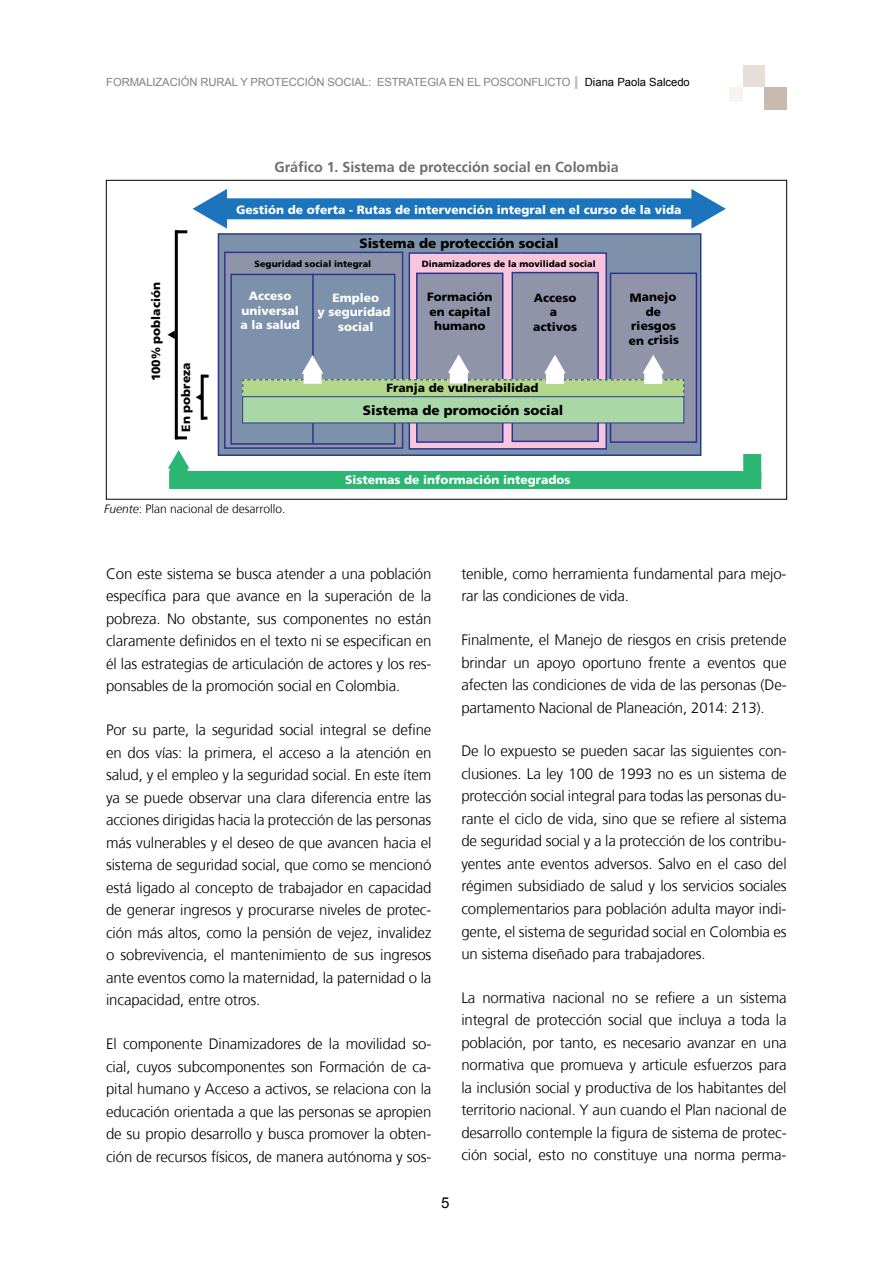
<style>
.page{position:relative;width:893px;height:1263px;background:#fff}
.page>*{position:absolute;margin:0;border:0;box-sizing:border-box;transform-origin:0 0}
.t1{font:300 15px/22.5px "Frutiger";letter-spacing:-.01em;color:#000;text-align:justify}
.t2{font:15px "Arial";color:#000}
.t3{font:700 14.25px "Frutiger";color:#6d6e71}
.t4{font:900 13.5px "Frutiger";color:#000}
.t5{font:900 12px/14.4px "Frutiger";color:#fff;text-align:center}
.t6{font:900 12px/14.4px "Frutiger";color:#000;text-align:center}
.t7{font:300 12px "Frutiger";color:#000}
.t8{font:11.25px "Arial";letter-spacing:-.01em;color:#808285}
.t9{font:900 9px "Frutiger";color:#000}
.s1{font-weight:700;font-size:13.5px;color:#bcbec0}
.s2{color:#000}
.s3{font-style:italic}
</style>
<div class="page">
<div style="left:743px;top:66px;width:21px;height:21px;background:#e7ded8"></div>
<div style="left:729px;top:87px;width:14px;height:14px;background:#f6f3f0"></div>
<div style="left:764px;top:87px;width:23px;height:22px;background:#c9bab0"></div>
<div style="left:221px;top:198px;width:476px;height:21px;background:#1c75bc"></div>
<svg style="left:193px;top:189px;width:34px;height:40px"></svg>
<svg style="left:691px;top:189px;width:35px;height:40px"></svg>
<div style="left:218px;top:234px;width:483px;height:221px;background:#7d92aa"></div>
<div style="left:218px;top:233px;width:483px;height:223px;border:2px solid #2b3990"></div>
<div style="left:225px;top:252px;width:178px;height:196px;background:#9094a9"></div>
<div style="left:224px;top:252px;width:179px;height:197px;border:2px solid #2b3990"></div>
<div style="left:409px;top:253px;width:197px;height:196px;background:#f9c5dc"></div>
<div style="left:409px;top:252px;width:198px;height:198px;border:2px solid #2b3990"></div>
<div style="left:231px;top:274px;width:164px;height:170px;background:#7d92aa"></div>
<div style="left:230px;top:274px;width:165px;height:171px;border:2px solid #2b3990"></div>
<div style="left:417px;top:273px;width:86px;height:169px;background:#9094a9"></div>
<div style="left:416px;top:273px;width:87px;height:170px;border:2px solid #2e3092"></div>
<div style="left:512px;top:273px;width:86px;height:168px;background:#9094a9"></div>
<div style="left:511px;top:272px;width:88px;height:170px;border:2px solid #2e3092"></div>
<hr style="left:312px;top:274px;width:2px;height:169px;background:#2b3990">
<div style="left:610px;top:273px;width:86px;height:169px;background:#9094a9"></div>
<div style="left:610px;top:273px;width:87px;height:170px;border:2px solid #2e3092"></div>
<div style="left:243px;top:397px;width:441px;height:26px;background:#a9d7a8"></div>
<div style="left:169px;top:471px;width:592px;height:18px;background:#2bb673"></div>
<div style="left:743px;top:454px;width:18px;height:27px;background:#2bb673"></div>
<div style="left:170px;top:465px;width:18px;height:10px;background:#2bb673"></div>
<svg style="left:168px;top:450px;width:21px;height:19px"></svg>
<hr style="left:175px;top:230px;width:3px;height:209px;background:#000">
<svg style="left:175px;top:230px;width:12px;height:3px"></svg>
<svg style="left:177px;top:436px;width:10px;height:3px"></svg>
<svg style="left:167px;top:330px;width:8px;height:9px"></svg>
<hr style="left:201px;top:375px;width:3px;height:45px;background:#000">
<svg style="left:196px;top:393px;width:5px;height:8px"></svg>
<svg style="left:203px;top:375px;width:6px;height:3px"></svg>
<svg style="left:201px;top:417px;width:6px;height:3px"></svg>
<svg style="left:242px;top:354px;width:443px;height:44px"></svg>
<p class="t8" style="left:106px;top:75px;width:585px">FORMALIZACIÓN RURAL Y PROTECCIÓN SOCIAL: ESTRATEGIA EN EL POSCONFLICTO <span class="s1">|</span> <span class="s2">DIANA PAOLA SALCEDO</span></p>
<p class="t3" style="left:274px;top:159px;width:346px">Gráfico 1. Sistema de protección social en Colombia</p>
<p class="t5" style="left:236px;top:202px;width:447px">Gestión de oferta - Rutas de intervención integral en el curso de la vida</p>
<p class="t6" style="left:149px;top:381px;width:101px;rotate:-90deg">100% población</p>
<p class="t6" style="left:179px;top:432px;width:70px;rotate:-90deg">En pobreza</p>
<p class="t4" style="left:359px;top:235px;width:201px">Sistema de protección social</p>
<p class="t9" style="left:255px;top:259px;width:118px">Seguridad social integral</p>
<p class="t9" style="left:422px;top:259px;width:175px">Dinamizadores de la movilidad social</p>
<p class="t6" style="left:533px;top:290px;width:46px">Acceso a activos</p>
<p class="t6" style="left:628px;top:290px;width:52px;rotate:-1deg">Manejo de riesgos en crisis</p>
<p class="t5" style="left:240px;top:289px;width:61px">Acceso universal a la salud</p>
<p class="t6" style="left:427px;top:290px;width:67px">Formación en capital humano</p>
<p class="t5" style="left:317px;top:290px;width:75px">Empleo<br>y seguridad social</p>
<p class="t6" style="left:386px;top:381px;width:154px">Franja de vulnerabilidad</p>
<p class="t4" style="left:363px;top:402px;width:202px">Sistema de promoción social</p>
<p class="t5" style="left:345px;top:473px;width:227px">Sistemas de información integrados</p>
<p class="t7" style="left:104px;top:502px;width:183px"><span class="s3">Fuente</span>: Plan nacional de desarrollo.</p>
<p class="t1" style="left:106px;top:563px;width:327px">Con este sistema se busca atender a una población específica para que avance en la superación de la pobreza. No obstante, sus componentes no están claramente definidos en el texto ni se especifican en él las estrategias de articulación de actores y los res&shy;ponsables de la promoción social en Colombia.</p>
<p class="t1" style="left:106px;top:719px;width:327px">Por su parte, la seguridad social integral se define en dos vías: la primera, el acceso a la atención en salud, y el empleo y la seguridad social. En este ítem ya se puede observar una clara diferencia entre las acciones dirigidas hacia la protección de las personas más vulnerables y el deseo de que avancen hacia el sistema de seguridad social, que como se mencionó está ligado al concepto de trabajador en capacidad de generar ingresos y procurarse niveles de protec&shy;ción más altos, como la pensión de vejez, invalidez o sobrevivencia, el mantenimiento de sus ingresos ante eventos como la maternidad, la paternidad o la incapacidad, entre otros.</p>
<p class="t1" style="left:106px;top:1033px;width:327px">El componente Dinamizadores de la movilidad so&shy;cial, cuyos subcomponentes son Formación de ca&shy;pital humano y Acceso a activos, se relaciona con la educación orientada a que las personas se apropien de su propio desarrollo y busca promover la obten&shy;ción de recursos físicos, de manera autónoma y sos-</p>
<p class="t1" style="left:461px;top:563px;width:327px">tenible, como herramienta fundamental para mejo&shy;rar las condiciones de vida.</p>
<p class="t1" style="left:461px;top:629px;width:327px">Finalmente, el Manejo de riesgos en crisis pretende brindar un apoyo oportuno frente a eventos que afecten las condiciones de vida de las personas (De&shy;partamento Nacional de Planeación, 2014: 213).</p>
<p class="t1" style="left:461px;top:740px;width:327px">De lo expuesto se pueden sacar las siguientes con&shy;clusiones. La ley 100 de 1993 no es un sistema de protección social integral para todas las personas du&shy;rante el ciclo de vida, sino que se refiere al sistema de seguridad social y a la protección de los contribu&shy;yentes ante eventos adversos. Salvo en el caso del régimen subsidiado de salud y los servicios sociales complementarios para población adulta mayor indi&shy;gente, el sistema de seguridad social en Colombia es un sistema diseñado para trabajadores.</p>
<p class="t1" style="left:461px;top:986px;width:327px">La normativa nacional no se refiere a un sistema integral de protección social que incluya a toda la población, por tanto, es necesario avanzar en una normativa que promueva y articule esfuerzos para la inclusión social y productiva de los habitantes del territorio nacional. Y aun cuando el Plan nacional de desarrollo contemple la figura de sistema de protec&shy;ción social, esto no constituye una norma perma-</p>
<p class="t2" style="left:441px;top:1193px;width:10px">5</p>
</div>
